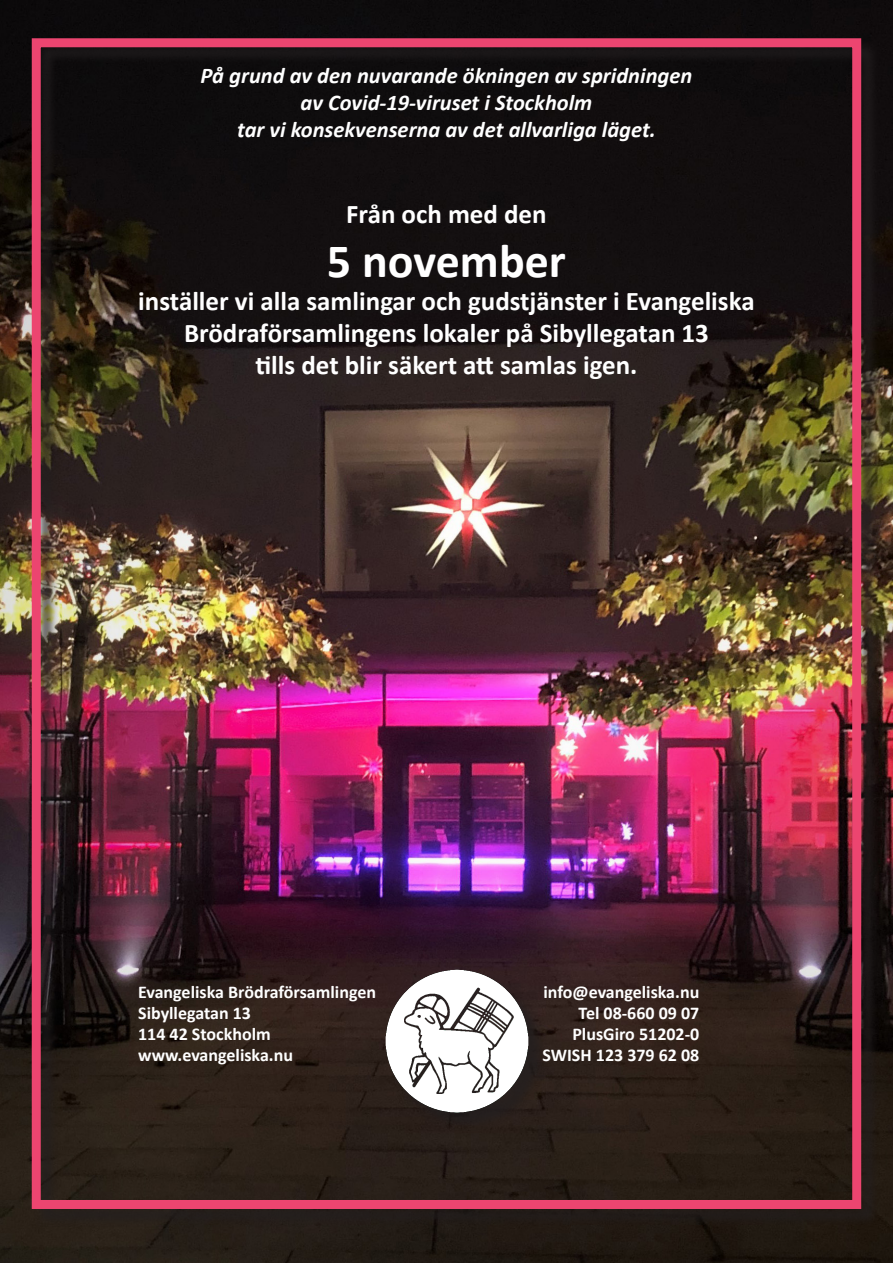
<style>
.page{position:relative;width:893px;height:1263px;background:#fff}
.page>*{position:absolute;margin:0;border:0;box-sizing:border-box;transform-origin:0 0}
.t1{font:700 48px "Calibri";color:#fff}
.t2{font:700 27px/32.4px "Calibri";color:#fff;text-align:center}
.t3{font:italic 700 22.5px "Calibri";color:#fff}
.t4{font:700 18px "Calibri";color:#fff}
</style>
<div class="page">
<img style="left:0;top:0;width:893px;height:1263px">
<div style="left:34px;top:41px;width:846px;height:1186px;background:#231f20;opacity:.75"></div>
<div style="left:32px;top:38px;width:829px;height:1171px;border:9px solid #ec4570"></div>
<p class="t3" style="left:201px;top:59px;width:493px">På grund av den nuvarande ökningen av spridningen</p>
<p class="t3" style="left:301px;top:86px;width:293px">av Covid-19-viruset i Stockholm</p>
<p class="t3" style="left:237px;top:113px;width:420px">tar vi konsekvenserna av det allvarliga läget.</p>
<p class="t2" style="left:346px;top:198px;width:202px">Från och med den</p>
<p class="t1" style="left:327px;top:227px;width:240px">5 november</p>
<p class="t2" style="left:138px;top:284px;width:618px">inställer vi alla samlingar och gudstjänster i Evangeliska<br>Brödraförsamlingens lokaler på Sibyllegatan 13</p>
<p class="t2" style="left:255px;top:349px;width:383px">tills det blir säkert att samlas igen.</p>
<p class="t4" style="left:138px;top:979px;width:239px">Evangeliska Brödraförsamlingen</p>
<p class="t4" style="left:138px;top:1000px;width:114px">Sibyllegatan 13</p>
<p class="t4" style="left:138px;top:1021px;width:134px">114 42 Stockholm</p>
<p class="t4" style="left:138px;top:1042px;width:156px">www.evangeliska.nu</p>
<p class="t4" style="left:543px;top:979px;width:157px">info@evangeliska.nu</p>
<p class="t4" style="left:579px;top:1000px;width:122px">Tel 08-660 09 07</p>
<p class="t4" style="left:572px;top:1021px;width:128px">PlusGiro 51202-0</p>
<p class="t4" style="left:542px;top:1042px;width:158px">SWISH 123 379 62 08</p>
</div>
